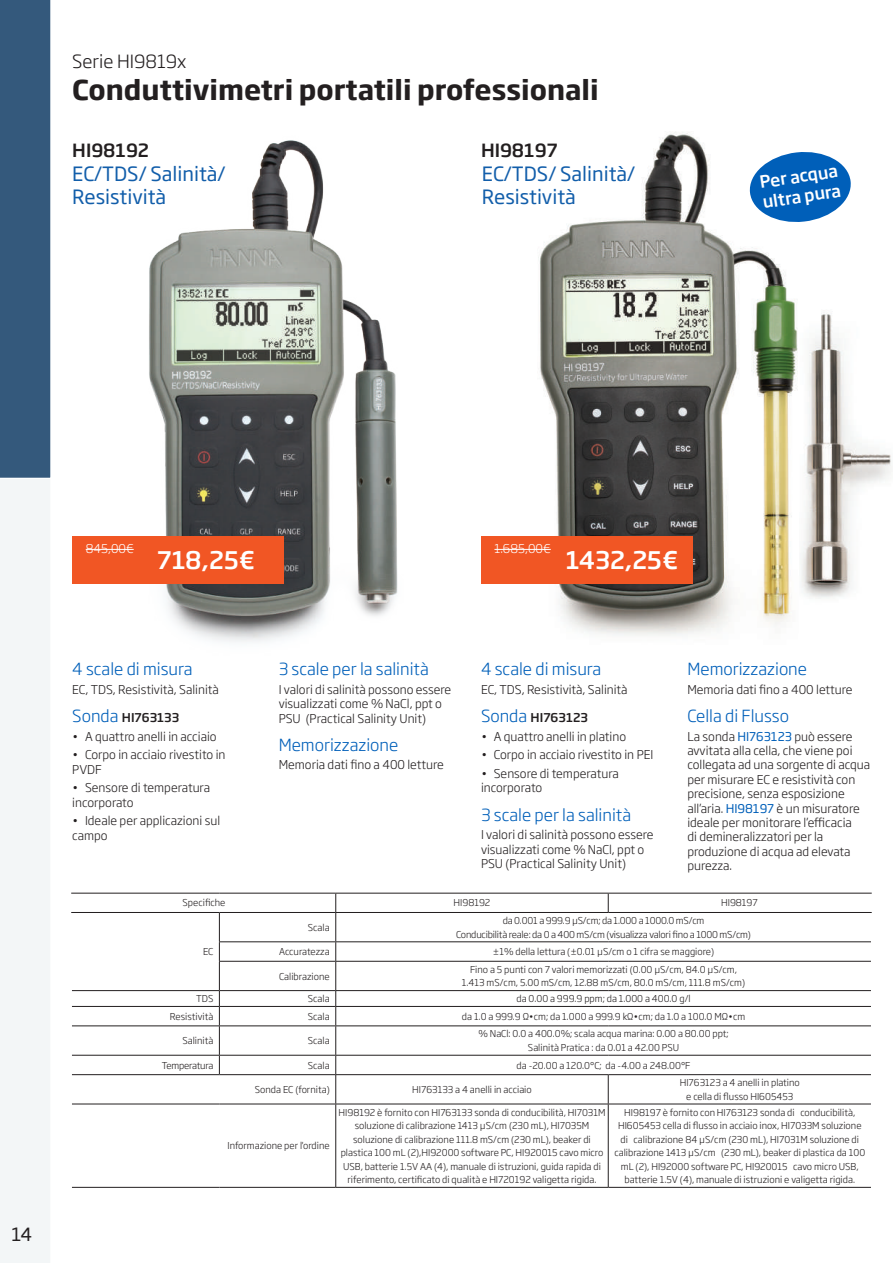
<style>
.page{position:relative;width:893px;height:1263px;background:#fff}
.page>*{position:absolute;margin:0;border:0;box-sizing:border-box;transform-origin:0 0}
.t1{font:700 27px "Soho Gothic Pro";color:#231f20}
.t2{font:500 24px "Soho Gothic Pro";color:#fff}
.t3{font:19.5px/23.4px "Soho Gothic Pro";color:#125eaa}
.t4{font:500 18px "Soho Gothic Pro";color:#231f20}
.t5{font:300 18px "Soho Gothic Pro";color:#231f20}
.t6{font:18px "Soho Gothic Pro";color:#231f20}
.t7{font:500 16.65px/20px "Soho Gothic Pro";color:#fff}
.t8{font:300 16.5px "Soho Gothic Pro";color:#005fb9}
.t9{font:300 12px/14.4px "Soho Gothic Pro";color:#231f20}
.t10{font:500 12px "Soho Gothic Pro";color:#231f20}
.t11{font:300 12px "Soho Gothic Pro";color:#fff}
.t12{font:300 9.3px/13.5px "Soho Gothic Pro";color:#231f20;text-align:center}
.t13{font:300 9.3px/13.5px "Soho Gothic Pro";letter-spacing:-.02em;color:#231f20;text-align:center}
.t14{font:300 9.3px "Soho Gothic Pro";letter-spacing:-.025em;color:#231f20}
.s1{font-weight:300;font-size:16.5px;color:#005fb9}
.s2{font-weight:400;color:#005fb9}
</style>
<div class="page">
<img style="left:801px;top:313px;width:90px;height:286px">
<img style="left:538px;top:132px;width:260px;height:504px">
<img style="left:149px;top:140px;width:249px;height:502px">
<hr style="left:71px;top:893px;width:148px;height:1px;background:#231f20">
<hr style="left:219px;top:893px;width:117px;height:1px;background:#231f20">
<hr style="left:336px;top:893px;width:272px;height:1px;background:#231f20">
<hr style="left:608px;top:893px;width:264px;height:1px;background:#231f20">
<svg style="left:608px;top:893px;width:1px;height:19px"></svg>
<hr style="left:71px;top:912px;width:148px;height:1px;background:#231f20">
<hr style="left:219px;top:912px;width:117px;height:1px;background:#231f20">
<hr style="left:336px;top:912px;width:272px;height:1px;background:#231f20">
<hr style="left:608px;top:912px;width:264px;height:1px;background:#231f20">
<hr style="left:219px;top:941px;width:117px;height:1px;background:#231f20">
<hr style="left:336px;top:941px;width:272px;height:1px;background:#231f20">
<hr style="left:608px;top:941px;width:263px;height:1px;background:#231f20">
<hr style="left:219px;top:961px;width:117px;height:1px;background:#231f20">
<hr style="left:336px;top:961px;width:272px;height:1px;background:#231f20">
<hr style="left:608px;top:961px;width:263px;height:1px;background:#231f20">
<hr style="left:72px;top:990px;width:147px;height:1px;background:#231f20">
<hr style="left:219px;top:990px;width:117px;height:1px;background:#231f20">
<hr style="left:336px;top:990px;width:272px;height:1px;background:#231f20">
<hr style="left:608px;top:990px;width:263px;height:1px;background:#231f20">
<hr style="left:72px;top:1006px;width:147px;height:1px;background:#231f20">
<hr style="left:219px;top:1006px;width:117px;height:1px;background:#231f20">
<hr style="left:336px;top:1006px;width:272px;height:1px;background:#231f20">
<hr style="left:608px;top:1006px;width:263px;height:1px;background:#231f20">
<hr style="left:72px;top:1025px;width:147px;height:1px;background:#231f20">
<hr style="left:219px;top:1025px;width:117px;height:1px;background:#231f20">
<hr style="left:336px;top:1025px;width:272px;height:1px;background:#231f20">
<hr style="left:608px;top:1025px;width:263px;height:1px;background:#231f20">
<hr style="left:72px;top:1055px;width:147px;height:1px;background:#231f20">
<hr style="left:219px;top:1055px;width:117px;height:1px;background:#231f20">
<svg style="left:219px;top:913px;width:1px;height:161px"></svg>
<hr style="left:336px;top:1055px;width:272px;height:1px;background:#231f20">
<hr style="left:608px;top:1055px;width:263px;height:1px;background:#231f20">
<hr style="left:72px;top:1074px;width:147px;height:1px;background:#231f20">
<hr style="left:219px;top:1074px;width:117px;height:1px;background:#231f20">
<hr style="left:336px;top:1074px;width:272px;height:1px;background:#231f20">
<svg style="left:335px;top:893px;width:1px;height:210px"></svg>
<hr style="left:608px;top:1074px;width:263px;height:1px;background:#231f20">
<svg style="left:608px;top:1075px;width:1px;height:28px"></svg>
<hr style="left:72px;top:1103px;width:147px;height:1px;background:#231f20">
<hr style="left:219px;top:1103px;width:117px;height:1px;background:#231f20">
<hr style="left:336px;top:1103px;width:272px;height:1px;background:#231f20">
<hr style="left:335px;top:1104px;width:1px;height:83px;background:#231f20">
<hr style="left:608px;top:1103px;width:263px;height:1px;background:#231f20">
<hr style="left:608px;top:1104px;width:1px;height:83px;background:#231f20">
<hr style="left:72px;top:1187px;width:147px;height:1px;background:#231f20">
<hr style="left:219px;top:1187px;width:117px;height:1px;background:#231f20">
<hr style="left:336px;top:1187px;width:272px;height:1px;background:#231f20">
<hr style="left:608px;top:1187px;width:263px;height:1px;background:#231f20">
<svg style="left:746px;top:148px;width:105px;height:78px"></svg>
<div style="left:72px;top:536px;width:211px;height:48px;background:#f15624"></div>
<div style="left:481px;top:536px;width:211px;height:48px;background:#f15624"></div>
<hr style="left:86px;top:549px;width:48px;height:1px;background:#fff">
<hr style="left:494px;top:549px;width:57px;height:1px;background:#fff">
<svg style="left:0;top:0;width:51px;height:1263px"></svg>
<h3 class="t5" style="left:72px;top:47px;width:116px">Serie HI9819x</h3>
<h1 class="t1" style="left:72px;top:69px;width:528px">Conduttivimetri portatili professionali</h1>
<h3 class="t4" style="left:72px;top:136px;width:78px">HI98192</h3>
<h3 class="t4" style="left:481px;top:136px;width:78px">HI98197</h3>
<h3 class="t3" style="left:72px;top:161px;width:155px">EC/TDS/ Salinità/<br>Resistività</h3>
<h3 class="t7" style="left:758px;top:172px;width:80px;rotate:-9deg">Per acqua ultra pura</h3>
<h3 class="t3" style="left:482px;top:161px;width:155px">EC/TDS/ Salinità/<br>Resistività</h3>
<h3 class="t6" style="left:11px;top:1220px;width:22px">14</h3>
<p class="t11" style="left:86px;top:540px;width:49px">845,00€</p>
<p class="t11" style="left:494px;top:540px;width:58px">1.685,00€</p>
<h2 class="t2" style="left:157px;top:541px;width:99px">718,25€</h2>
<h2 class="t2" style="left:566px;top:541px;width:114px">1432,25€</h2>
<h3 class="t8" style="left:72px;top:656px;width:122px">4 scale di misura</h3>
<p class="t9" style="left:72px;top:681px;width:148px">EC, TDS, Resistività, Salinità</p>
<p class="t10" style="left:72px;top:708px;width:108px"><span class="s1">Sonda</span> HI763133</p>
<p class="t9" style="left:72px;top:728px;width:146px">• A quattro anelli in acciaio</p>
<p class="t9" style="left:72px;top:747px;width:155px">• Corpo in acciaio rivestito in<br>PVDF</p>
<p class="t9" style="left:72px;top:780px;width:139px">• Sensore di temperatura incorporato</p>
<p class="t9" style="left:72px;top:813px;width:149px">• Ideale per applicazioni sul campo</p>
<h3 class="t8" style="left:279px;top:656px;width:152px">3 scale per la salinità</h3>
<p class="t9" style="left:279px;top:681px;width:174px">I valori di salinità possono essere visualizzati come % NaCl, ppt o<br>PSU (Practical Salinity Unit)</p>
<h3 class="t8" style="left:279px;top:732px;width:121px">Memorizzazione</h3>
<p class="t9" style="left:279px;top:757px;width:167px">Memoria dati fino a 400 letture</p>
<h3 class="t8" style="left:481px;top:656px;width:122px">4 scale di misura</h3>
<p class="t9" style="left:481px;top:681px;width:148px">EC, TDS, Resistività, Salinità</p>
<p class="t10" style="left:481px;top:708px;width:108px"><span class="s1">Sonda</span> HI763123</p>
<p class="t9" style="left:481px;top:728px;width:147px">• A quattro anelli in platino</p>
<p class="t9" style="left:481px;top:747px;width:174px">• Corpo in acciaio rivestito in PEI</p>
<p class="t9" style="left:481px;top:766px;width:139px">• Sensore di temperatura incorporato</p>
<h3 class="t8" style="left:481px;top:802px;width:152px">3 scale per la salinità</h3>
<p class="t9" style="left:481px;top:827px;width:174px">I valori di salinità possono essere visualizzati come % NaCl, ppt o<br>PSU (Practical Salinity Unit)</p>
<h3 class="t8" style="left:687px;top:656px;width:121px">Memorizzazione</h3>
<p class="t9" style="left:687px;top:681px;width:167px">Memoria dati fino a 400 letture</p>
<h3 class="t8" style="left:687px;top:703px;width:103px">Cella di Flusso</h3>
<p class="t9" style="left:687px;top:728px;width:184px">La sonda <span class="s2">HI763123</span> può essere avvitata alla cella, che viene poi collegata ad una sorgente di acqua per misurare EC e resistività con precisione, senza esposizione all’aria. <span class="s2">HI98197</span> è un misuratore ideale per monitorare l’efficacia<br>di demineralizzatori per la produzione di acqua ad elevata purezza.</p>
<p class="t12" style="left:183px;top:896px;width:44px">Specifiche</p>
<p class="t12" style="left:454px;top:896px;width:38px">HI98192</p>
<p class="t12" style="left:721px;top:896px;width:38px">HI98197</p>
<p class="t12" style="left:203px;top:944px;width:12px">EC</p>
<p class="t12" style="left:308px;top:920px;width:23px">Scala</p>
<p class="t13" style="left:456px;top:913px;width:296px">da 0.001 a 999.9 µS/cm; da 1.000 a 1000.0 mS/cm<br>Conducibilità reale: da 0 a 400 mS/cm (visualizza valori fino a 1000 mS/cm)</p>
<p class="t12" style="left:279px;top:944px;width:52px">Accuratezza</p>
<p class="t12" style="left:493px;top:944px;width:223px">±1% della lettura (±0.01 µS/cm o 1 cifra se maggiore)</p>
<p class="t12" style="left:279px;top:969px;width:52px">Calibrazione</p>
<p class="t12" style="left:462px;top:962px;width:285px">Fino a 5 punti con 7 valori memorizzati (0.00 μS/cm, 84.0 μS/cm,<br>1.413 mS/cm, 5.00 mS/cm, 12.88 mS/cm, 80.0 mS/cm, 111.8 mS/cm)</p>
<p class="t12" style="left:196px;top:991px;width:19px">TDS</p>
<p class="t12" style="left:308px;top:991px;width:23px">Scala</p>
<p class="t12" style="left:516px;top:991px;width:176px">da 0.00 a 999.9 ppm; da 1.000 a 400.0 g/l</p>
<p class="t12" style="left:170px;top:1009px;width:45px">Resistività</p>
<p class="t12" style="left:308px;top:1009px;width:23px">Scala</p>
<p class="t12" style="left:462px;top:1009px;width:285px">da 1.0 a 999.9 Ω•cm; da 1.000 a 999.9 kΩ•cm; da 1.0 a 100.0 MΩ•cm</p>
<p class="t12" style="left:182px;top:1033px;width:33px">Salinità</p>
<p class="t12" style="left:308px;top:1033px;width:23px">Scala</p>
<p class="t12" style="left:478px;top:1027px;width:252px">% NaCl: 0.0 a 400.0%; scala acqua marina: 0.00 a 80.00 ppt;<br>Salinità Pratica : da 0.01 a 42.00 PSU</p>
<p class="t14" style="left:162px;top:1058px;width:53px">Temperatura</p>
<p class="t12" style="left:308px;top:1058px;width:23px">Scala</p>
<p class="t12" style="left:517px;top:1058px;width:175px">da -20.00 a 120.0°C; da -4.00 a 248.00°F</p>
<p class="t12" style="left:255px;top:1082px;width:76px">Sonda EC (fornita)</p>
<p class="t12" style="left:412px;top:1082px;width:121px">HI763133 a 4 anelli in acciaio</p>
<p class="t12" style="left:680px;top:1075px;width:122px">HI763123 a 4 anelli in platino e cella di flusso HI605453</p>
<p class="t12" style="left:228px;top:1138px;width:104px">Informazione per l'ordine</p>
<p class="t12" style="left:339px;top:1105px;width:268px">HI98192 è fornito con HI763133 sonda di conducibilità, HI7031M soluzione di calibrazione 1413 μS/cm (230 mL), HI7035M soluzione di calibrazione 111.8 mS/cm (230 mL), beaker di plastica 100 mL (2),HI92000 software PC, HI920015 cavo micro USB, batterie 1.5V AA (4), manuale di istruzioni, guida rapida di riferimento, certificato di qualità e HI720192 valigetta rigida.</p>
<p class="t12" style="left:614px;top:1105px;width:252px">HI98197 è fornito con HI763123 sonda di conducibilità, HI605453 cella di flusso in acciaio inox, HI7033M soluzione di calibrazione 84 μS/cm (230 mL), HI7031M soluzione di calibrazione 1413 μS/cm (230 mL), beaker di plastica da 100 mL (2), HI92000 software PC, HI920015 cavo micro USB, batterie 1.5V (4), manuale di istruzioni e valigetta rigida.</p>
</div>
